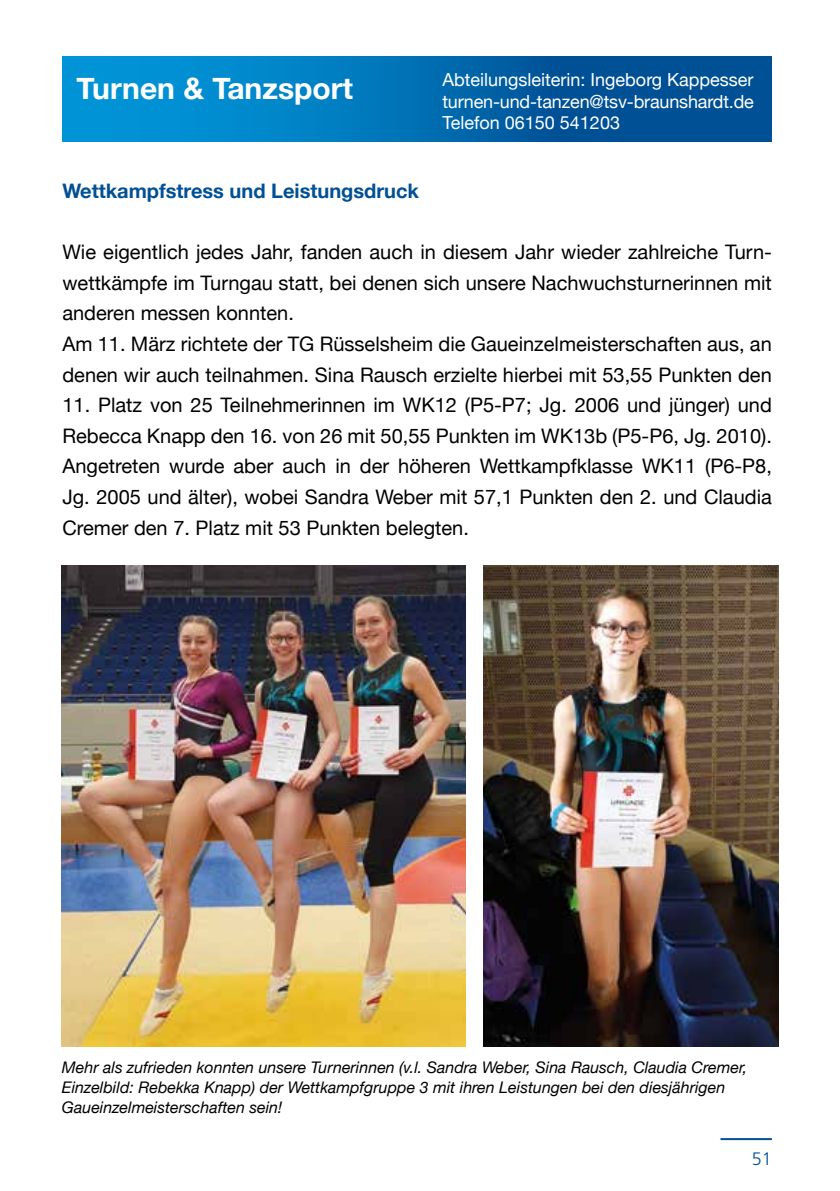
<style>
.page{position:relative;width:840px;height:1191px;background:#fff}
.page>*{position:absolute;margin:0;border:0;box-sizing:border-box;transform-origin:0 0}
.t1{font:700 30px "Helvetica Neue";color:#fff}
.t2{font:20px/30.6px "Helvetica Neue";color:#000}
.t3{font:700 20px "Helvetica Neue";color:#005095}
.t4{font:18px/21.6px "Helvetica Neue";letter-spacing:-.01em;color:#fff;text-align:justify}
.t5{font:300 18px "Frutiger LT Std";color:#005095}
.t6{font:italic 16px/20px "Helvetica Neue";color:#000}
</style>
<div class="page">
<hr style="left:720px;top:1138px;width:51px;height:2px;background:#005095">
<div style="left:62px;top:57px;width:709px;height:85px;background:linear-gradient(to right,#009cde,#004288)"></div>
<img style="left:61px;top:565px;width:404px;height:481px">
<img style="left:483px;top:565px;width:295px;height:481px">
<h1 class="t1" style="left:77px;top:65px;width:278px">Turnen &amp; Tanzsport</h1>
<p class="t4" style="left:442px;top:70px;width:313px">Abteilungsleiterin: Ingeborg Kappesser turnen-und-tanzen@tsv-braunshardt.de Telefon 06150 541203</p>
<p class="t3" style="left:62px;top:175px;width:358px">Wettkampfstress und Leistungsdruck</p>
<p class="t2" style="left:62px;top:238px;width:710px">Wie eigentlich jedes Jahr, fanden auch in diesem Jahr wieder zahlreiche Turn&shy;wettkämpfe im Turngau statt, bei denen sich unsere Nachwuchsturnerinnen mit anderen messen konnten.<br>Am 11. März richtete der TG Rüsselsheim die Gaueinzelmeisterschaften aus, an denen wir auch teilnahmen. Sina Rausch erzielte hierbei mit 53,55 Punkten den</p>
<p class="t2" style="left:62px;top:391px;width:710px;text-align:justify">11. Platz von 25 Teilnehmerinnen im WK12 (P5-P7; Jg. 2006 und jünger) und Rebecca Knapp den 16. von 26 mit 50,55 Punkten im WK13b (P5-P6, Jg. 2010).<br>Angetreten wurde aber auch in der höheren Wettkampfklasse WK11 (P6-P8, Jg. 2005 und älter), wobei Sandra Weber mit 57,1 Punkten den 2. und Claudia Cremer den 7. Platz mit 53 Punkten belegten.</p>
<p class="t6" style="left:62px;top:1058px;width:686px">Mehr als zufrieden konnten unsere Turnerinnen (v.l. Sandra Weber, Sina Rausch, Claudia Cremer,<br>Einzelbild: Rebekka Knapp) der Wettkampfgruppe 3 mit ihren Leistungen bei den diesjährigen<br>Gaueinzelmeisterschaften sein!</p>
<p class="t5" style="left:751px;top:1148px;width:22px">51</p>
</div>
